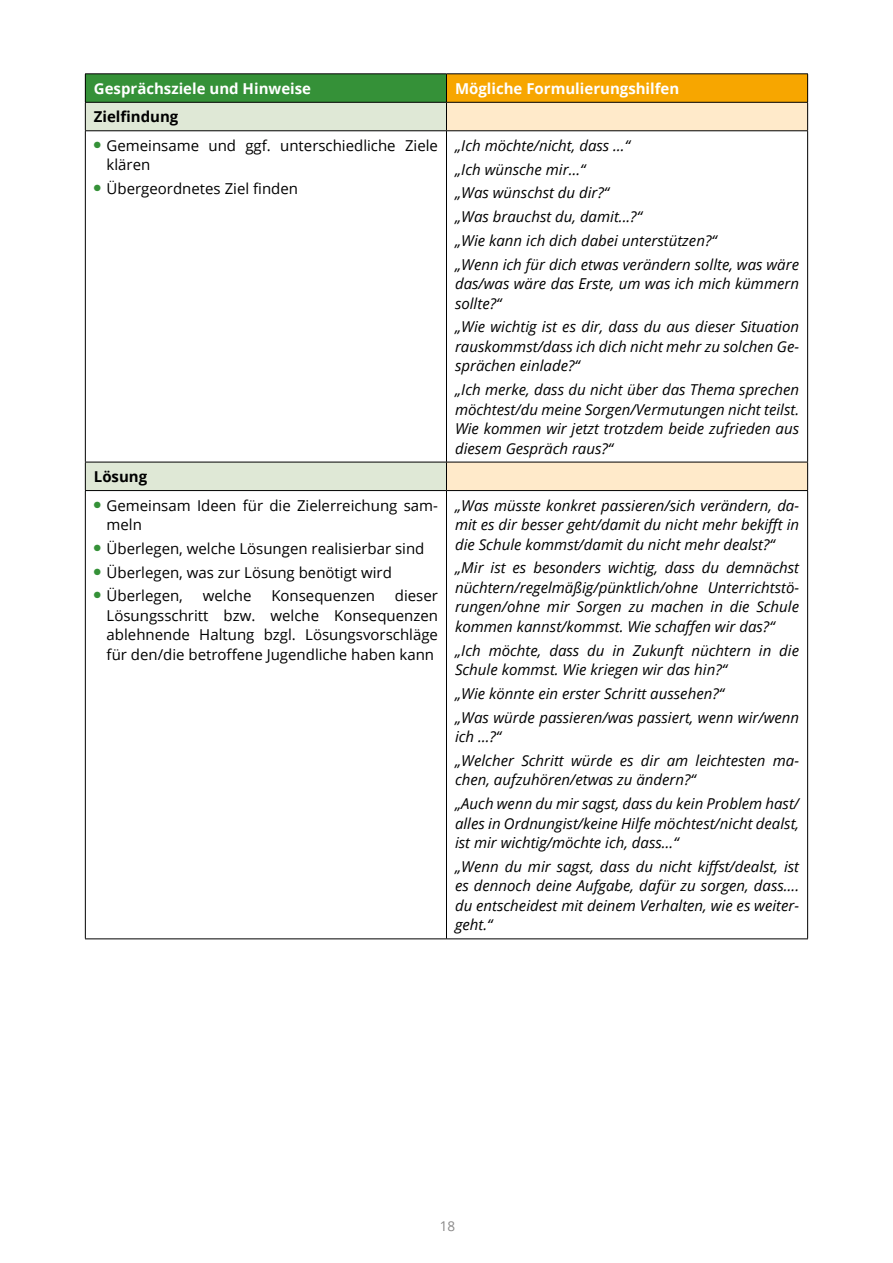
<style>
.page{position:relative;width:893px;height:1263px;background:#fff}
.page>*{position:absolute;margin:0;border:0;box-sizing:border-box;transform-origin:0 0}
.t1{font:italic 15px/19.5px "Open Sans";color:#000}
.t2{font:15px/19.5px "Open Sans";color:#000}
.t3{font:700 15px "Open Sans";color:#fff}
.t4{font:700 15px "Open Sans";color:#000}
.t5{font:13.5px "Open Sans";color:#898888}
</style>
<div class="page">
<div style="left:85px;top:74px;width:361px;height:28px;background:#359138"></div>
<div style="left:446px;top:74px;width:362px;height:28px;background:#f7a600"></div>
<svg style="left:86px;top:103px;width:360px;height:387px"></svg>
<svg style="left:447px;top:103px;width:360px;height:387px"></svg>
<hr style="left:85px;top:74px;width:361px;height:1px;background:#000">
<hr style="left:446px;top:74px;width:362px;height:1px;background:#000">
<hr style="left:85px;top:102px;width:361px;height:1px;background:#000">
<svg style="left:85px;top:74px;width:1px;height:56px"></svg>
<hr style="left:446px;top:102px;width:362px;height:1px;background:#000">
<svg style="left:446px;top:74px;width:1px;height:56px"></svg>
<svg style="left:807px;top:74px;width:1px;height:56px"></svg>
<hr style="left:85px;top:130px;width:361px;height:1px;background:#000">
<hr style="left:85px;top:131px;width:1px;height:331px;background:#000">
<hr style="left:446px;top:130px;width:362px;height:1px;background:#000">
<hr style="left:446px;top:131px;width:1px;height:331px;background:#000">
<hr style="left:807px;top:131px;width:1px;height:331px;background:#000">
<hr style="left:85px;top:938px;width:361px;height:1px;background:#000">
<hr style="left:446px;top:938px;width:362px;height:1px;background:#000">
<hr style="left:85px;top:462px;width:361px;height:1px;background:#000">
<svg style="left:85px;top:462px;width:1px;height:28px"></svg>
<hr style="left:446px;top:462px;width:362px;height:1px;background:#000">
<svg style="left:446px;top:462px;width:1px;height:28px"></svg>
<svg style="left:807px;top:462px;width:1px;height:28px"></svg>
<hr style="left:85px;top:490px;width:361px;height:1px;background:#000">
<hr style="left:85px;top:491px;width:1px;height:447px;background:#000">
<hr style="left:446px;top:490px;width:362px;height:1px;background:#000">
<hr style="left:446px;top:491px;width:1px;height:447px;background:#000">
<hr style="left:807px;top:491px;width:1px;height:447px;background:#000">
<p class="t3" style="left:94px;top:78px;width:219px">Gesprächsziele und Hinweise</p>
<p class="t3" style="left:455px;top:78px;width:226px">Mögliche Formulierungshilfen</p>
<p class="t4" style="left:94px;top:106px;width:86px">Zielfindung</p>
<p class="t2" style="left:107px;top:135px;width:333px;text-indent:-13px"><sup>●</sup> Gemeinsame und ggf. unterschiedliche Ziele klären</p>
<p class="t2" style="left:94px;top:178px;width:206px"><sup>●</sup> Übergeordnetes Ziel finden</p>
<p class="t1" style="left:455px;top:133px;width:346px;line-height:23.7px">„Ich möchte/nicht, dass …“<br>„Ich wünsche mir…“<br>„Was wünschst du dir?“<br>„Was brauchst du, damit...?“<br>„Wie kann ich dich dabei unterstützen?“<br>„Wenn ich für dich etwas verändern sollte, was wäre</p>
<p class="t1" style="left:455px;top:273px;width:346px">das/was wäre das Erste, um was ich mich kümmern sollte?“</p>
<p class="t1" style="left:455px;top:317px;width:346px;text-align:justify">„Wie wichtig ist es dir, dass du aus dieser Situation rauskommst/dass ich dich nicht mehr zu solchen Ge&shy;sprächen einlade?“</p>
<p class="t1" style="left:455px;top:379px;width:346px;text-align:justify">„Ich merke, dass du nicht über das Thema sprechen möchtest/du meine Sorgen/Vermutungen nicht teilst.<br>Wie kommen wir jetzt trotzdem beide zufrieden aus diesem Gespräch raus?“</p>
<p class="t4" style="left:94px;top:466px;width:55px">Lösung</p>
<p class="t2" style="left:107px;top:495px;width:333px;text-indent:-13px"><sup>●</sup> Gemeinsam Ideen für die Zielerreichung sam&shy;meln</p>
<p class="t2" style="left:94px;top:538px;width:332px"><sup>●</sup> Überlegen, welche Lösungen realisierbar sind</p>
<p class="t2" style="left:94px;top:562px;width:300px"><sup>●</sup> Überlegen, was zur Lösung benötigt wird</p>
<p class="t2" style="left:94px;top:586px;width:91px"><sup>●</sup> Überlegen,</p>
<p class="t2" style="left:203px;top:586px;width:50px">welche</p>
<p class="t2" style="left:271px;top:586px;width:105px">Konsequenzen</p>
<p class="t2" style="left:107px;top:586px;width:333px;text-align:justify;text-indent:288px">dieser Lösungsschritt bzw. welche Konsequenzen ablehnende Haltung bzgl. Lösungsvorschläge für den/die betroffene Jugendliche haben kann</p>
<p class="t1" style="left:455px;top:495px;width:346px;text-align:justify">„Was müsste konkret passieren/sich verändern, da&shy;mit es dir besser geht/damit du nicht mehr bekifft in die Schule kommst/damit du nicht mehr dealst?“</p>
<p class="t1" style="left:455px;top:558px;width:346px;text-align:justify">„Mir ist es besonders wichtig, dass du demnächst nüchtern/regelmäßig/pünktlich/ohne Unterrichtstö&shy;rungen/ohne mir Sorgen zu machen in die Schule kommen kannst/kommst. Wie schaffen wir das?“</p>
<p class="t1" style="left:455px;top:640px;width:346px">„Ich möchte, dass du in Zukunft nüchtern in die<br>Schule kommst. Wie kriegen wir das hin?“</p>
<p class="t1" style="left:455px;top:681px;width:346px;line-height:23.7px">„Wie könnte ein erster Schritt aussehen?“<br>„Was würde passieren/was passiert, wenn wir/wenn</p>
<p class="t1" style="left:455px;top:724px;width:346px;line-height:23.7px">ich …?“<br>„Welcher Schritt würde es dir am leichtesten ma-</p>
<p class="t1" style="left:455px;top:768px;width:346px;line-height:23.7px">chen, aufzuhören/etwas zu ändern?“<br>„Auch wenn du mir sagst, dass du kein Problem hast/</p>
<p class="t1" style="left:455px;top:813px;width:346px">alles in Ordnungist/keine Hilfe möchtest/nicht dealst, ist mir wichtig/möchte ich, dass…“</p>
<p class="t1" style="left:455px;top:856px;width:346px;text-align:justify">„Wenn du mir sagst, dass du nicht kiffst/dealst, ist es dennoch deine Aufgabe, dafür zu sorgen, dass…. du entscheidest mit deinem Verhalten, wie es weiter&shy;geht.“</p>
<p class="t5" style="left:440px;top:1216px;width:17px">18</p>
</div>
